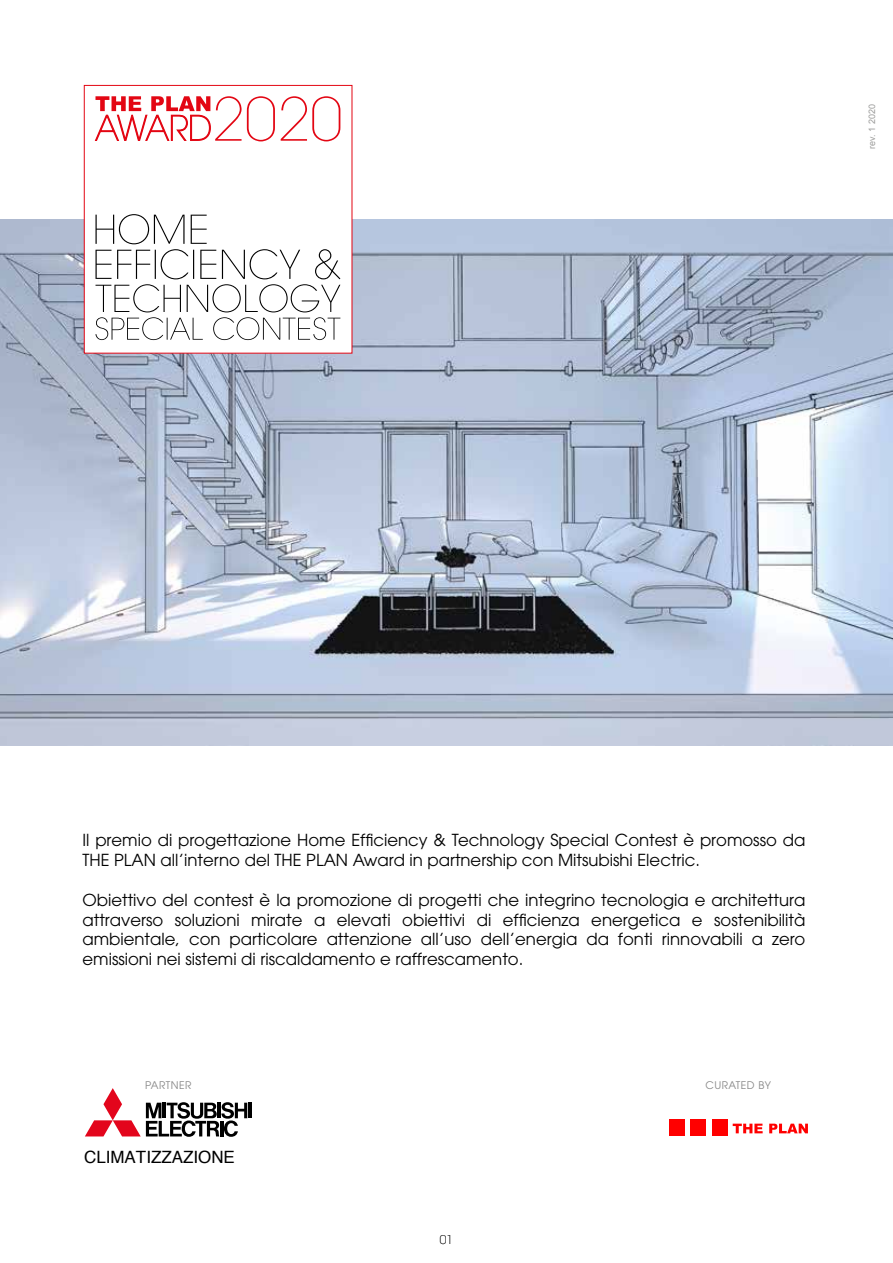
<style>
.page{position:relative;width:893px;height:1263px;background:#fff}
.page>*{position:absolute;margin:0;border:0;box-sizing:border-box;transform-origin:0 0}
.t1{font:16.95px "Helvetica";color:#000}
.t2{font:16.5px/19.8px "Avant Garde";color:#000}
.t3{font:200 12px "Avant Garde";color:#000}
.t4{font:10.5px "Avant Garde";letter-spacing:.04em;color:#878787}
.t5{font:9px "Arial";color:#9d9d9c}
</style>
<div class="page">
<div style="left:668px;top:1119px;width:16px;height:16px;background:#f00"></div>
<div style="left:690px;top:1119px;width:16px;height:16px;background:#f00"></div>
<div style="left:712px;top:1119px;width:16px;height:16px;background:#f00"></div>
<svg style="left:733px;top:1124px;width:30px;height:9px"></svg>
<svg style="left:769px;top:1124px;width:39px;height:9px"></svg>
<hr style="left:249px;top:1103px;width:3px;height:15px;background:#000">
<svg style="left:85px;top:1088px;width:162px;height:49px"></svg>
<img style="left:0;top:220px;width:893px;height:525px">
<div style="left:84px;top:85px;width:268px;height:268px;background:#fff;border:1px solid #e30613"></div>
<svg style="left:96px;top:214px;width:244px;height:126px"></svg>
<svg style="left:95px;top:96px;width:245px;height:46px"></svg>
<p class="t5" style="left:866px;top:149px;width:46px;rotate:-90deg">rev. 1 2020</p>
<p class="t2" style="left:82px;top:830px;width:724px">Il premio di progettazione Home Efficiency &amp; Technology Special Contest è promosso da<br>THE PLAN all’interno del THE PLAN Award in partnership con Mitsubishi Electric.</p>
<p class="t2" style="left:82px;top:890px;width:724px;text-align:justify">Obiettivo del contest è la promozione di progetti che integrino tecnologia e architettura attraverso soluzioni mirate a elevati obiettivi di efficienza energetica e sostenibilità ambientale, con particolare attenzione all’uso dell’energia da fonti rinnovabili a zero emissioni nei sistemi di riscaldamento e raffrescamento.</p>
<p class="t4" style="left:145px;top:1078px;width:48px">PARTNER</p>
<p class="t1" style="left:84px;top:1144px;width:152px">CLIMATIZZAZIONE</p>
<p class="t3" style="left:440px;top:1232px;width:15px">01</p>
<p class="t4" style="left:705px;top:1078px;width:67px">CURATED BY</p>
</div>
